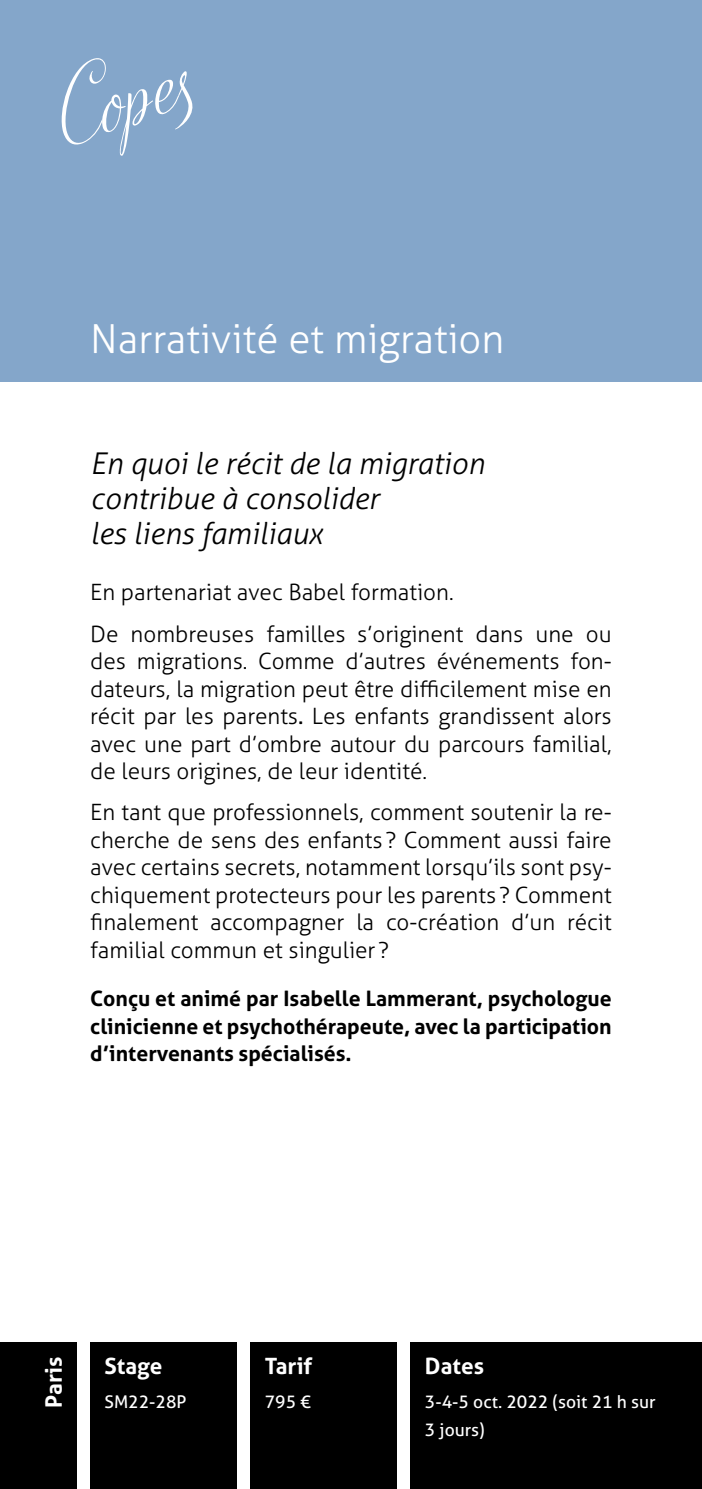
<style>
.page{position:relative;width:702px;height:1489px;background:#fff}
.page>*{position:absolute;margin:0;border:0;box-sizing:border-box;transform-origin:0 0}
.t1{font:300 40px "Aller";color:#fff}
.t2{font:italic 300 30px/35px "Aller";color:#000}
.t3{font:300 22.5px/27.5px "Aller";color:#000;text-align:justify}
.t4{font:700 22.5px "Aller";color:#fff}
.t5{font:700 21.25px/27.5px "Aller";color:#000;text-align:justify}
.t6{font:17.5px/27.5px "Aller";color:#fff}
.s1{font-weight:400}
</style>
<div class="page">
<div style="left:0;top:0;width:702px;height:381px;background:#84a6ca"></div>
<svg style="left:61px;top:58px;width:132px;height:98px"></svg>
<div style="left:0;top:1342px;width:76px;height:146px;background:#000"></div>
<div style="left:90px;top:1342px;width:146px;height:146px;background:#000"></div>
<div style="left:250px;top:1342px;width:146px;height:146px;background:#000"></div>
<div style="left:411px;top:1342px;width:291px;height:146px;background:#000"></div>
<h1 class="t1" style="left:90px;top:315px;width:415px">Narrativité et migration</h1>
<h2 class="t2" style="left:90px;top:446px;width:396px">En quoi le récit de la migration contribue à consolider<br>les liens familiaux</h2>
<p class="t3" style="left:90px;top:571px;width:523px;line-height:41.2px">En partenariat avec Babel formation.<br>De nombreuses familles s’originent dans une ou</p>
<p class="t3" style="left:90px;top:647px;width:523px">des migrations. Comme d’autres événements fon&shy;dateurs, la migration peut être difficilement mise en récit par les parents<span class="s1">.</span> Les enfants grandissent alors avec une part d’ombre autour du parcours familial, de leurs origines, de leur identité.</p>
<p class="t3" style="left:90px;top:798px;width:523px">En tant que professionnels, comment soutenir la re&shy;cherche de sens des enfants ? Comment aussi faire avec certains secrets, notamment lorsqu’ils sont psy&shy;chiquement protecteurs pour les parents ? Comment finalement accompagner la co-création d’un récit familial commun et singulier ?</p>
<p class="t5" style="left:90px;top:984px;width:523px">Conçu et animé par Isabelle Lammerant, psychologue clinicienne et psychothérapeute, avec la participation d’intervenants spécialisés.</p>
<p class="t4" style="left:40px;top:1407px;width:52px;rotate:-90deg">Paris</p>
<p class="t4" style="left:104px;top:1351px;width:59px">Stage</p>
<p class="t6" style="left:104px;top:1388px;width:84px">SM22-28P</p>
<p class="t4" style="left:265px;top:1351px;width:49px">Tarif</p>
<p class="t6" style="left:265px;top:1388px;width:48px">795 €</p>
<p class="t4" style="left:425px;top:1351px;width:61px">Dates</p>
<p class="t6" style="left:425px;top:1388px;width:232px">3‑4‑5 oct. 2022 (soit 21 h sur<br>3 jours)</p>
</div>
